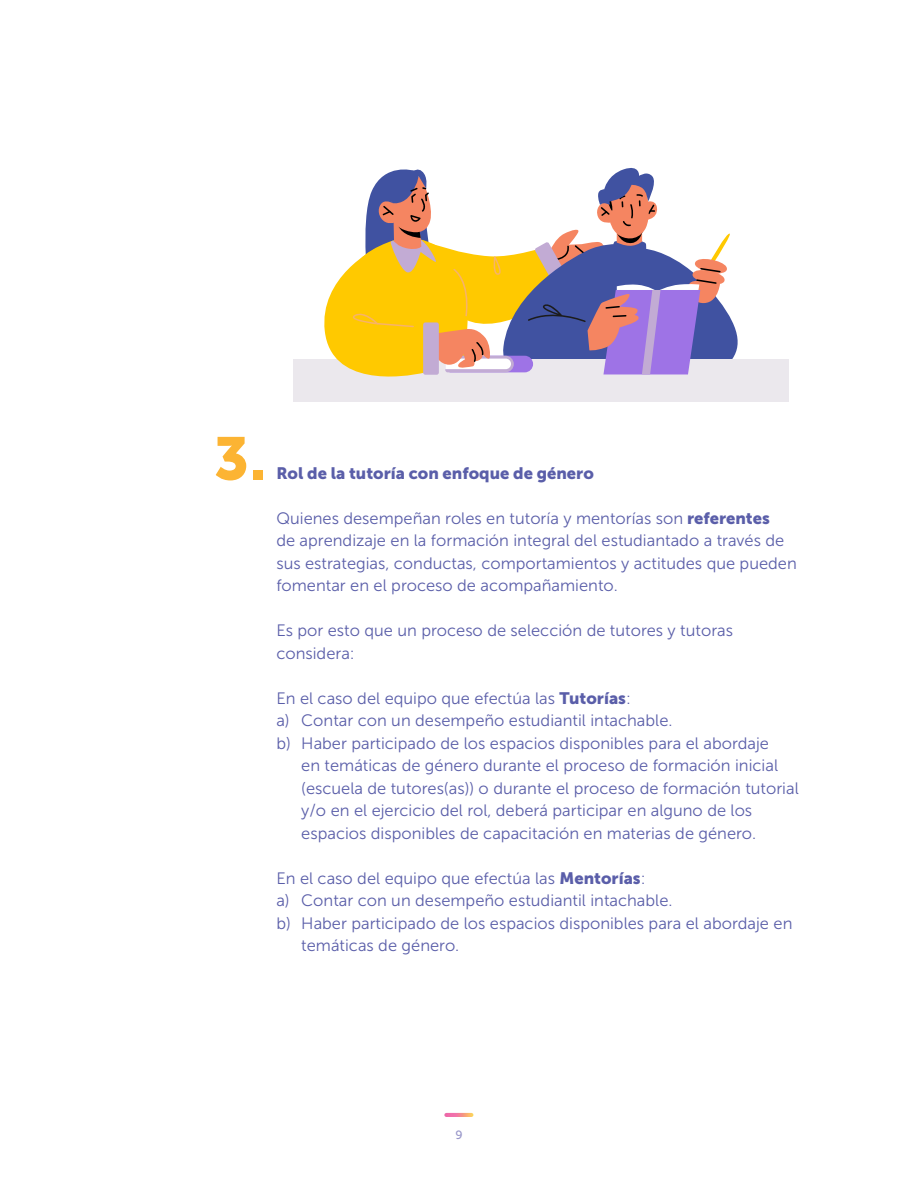
<style>
.page{position:relative;width:918px;height:1188px;background:#fff}
.page>*{position:absolute;margin:0;border:0;box-sizing:border-box;transform-origin:0 0}
.t1{font:60px "Museo Sans 900";color:#fcb433}
.columna_margen{font:16.5px/22.5px "Museo Sans 300";color:#5a5ea9}
.columna_margen-2{font:16.5px "Museo Sans 900";color:#5a5ea9}
.t2{font:12px "Museo Sans 500";color:#9896c9}
.s1{font-family:"Museo Sans 900"}
</style>
<div class="page">
<svg style="left:444px;top:1113px;width:29px;height:4px"></svg>
<div style="left:293px;top:359px;width:496px;height:42px;background:#ebe8ed"></div>
<svg style="left:324px;top:168px;width:414px;height:209px"></svg>
<div style="left:423px;top:322px;width:16px;height:53px;background:#c2abd4;border-radius:2px"></div>
<p class="t1" style="left:214px;top:425px;width:54px">3.</p>
<p class="columna_margen-2" style="left:276px;top:464px;width:319px">Rol de la tutoría con enfoque de género</p>
<p class="columna_margen" style="left:276px;top:507px;width:522px">Quienes desempeñan roles en tutoría y mentorías son <span class="s1">referentes<br></span>de aprendizaje en la formación integral del estudiantado a través de sus estrategias, conductas, comportamientos y actitudes que pueden fomentar en el proceso de acompañamiento.</p>
<p class="columna_margen" style="left:276px;top:619px;width:458px">Es por esto que un proceso de selección de tutores y tutoras considera:</p>
<p class="columna_margen" style="left:276px;top:687px;width:356px">En el caso del equipo que efectúa las <span class="s1">Tutorías</span>:</p>
<p class="columna_margen" style="left:276px;top:709px;width:398px">a) Contar con un desempeño estudiantil intachable.</p>
<p class="columna_margen" style="left:301px;top:732px;width:499px;text-indent:-25px">b) Haber participado de los espacios disponibles para el abordaje<br>en temáticas de género durante el proceso de formación inicial (escuela de tutores(as)) o durante el proceso de formación tutorial y/o en el ejercicio del rol, deberá participar en alguno de los espacios disponibles de capacitación en materias de género.</p>
<p class="columna_margen" style="left:276px;top:867px;width:371px">En el caso del equipo que efectúa las <span class="s1">Mentorías</span>:</p>
<p class="columna_margen" style="left:276px;top:889px;width:398px">a) Contar con un desempeño estudiantil intachable.</p>
<p class="columna_margen" style="left:301px;top:912px;width:493px;text-indent:-25px">b) Haber participado de los espacios disponibles para el abordaje en temáticas de género.</p>
<p class="t2" style="left:455px;top:1129px;width:9px">9</p>
</div>
